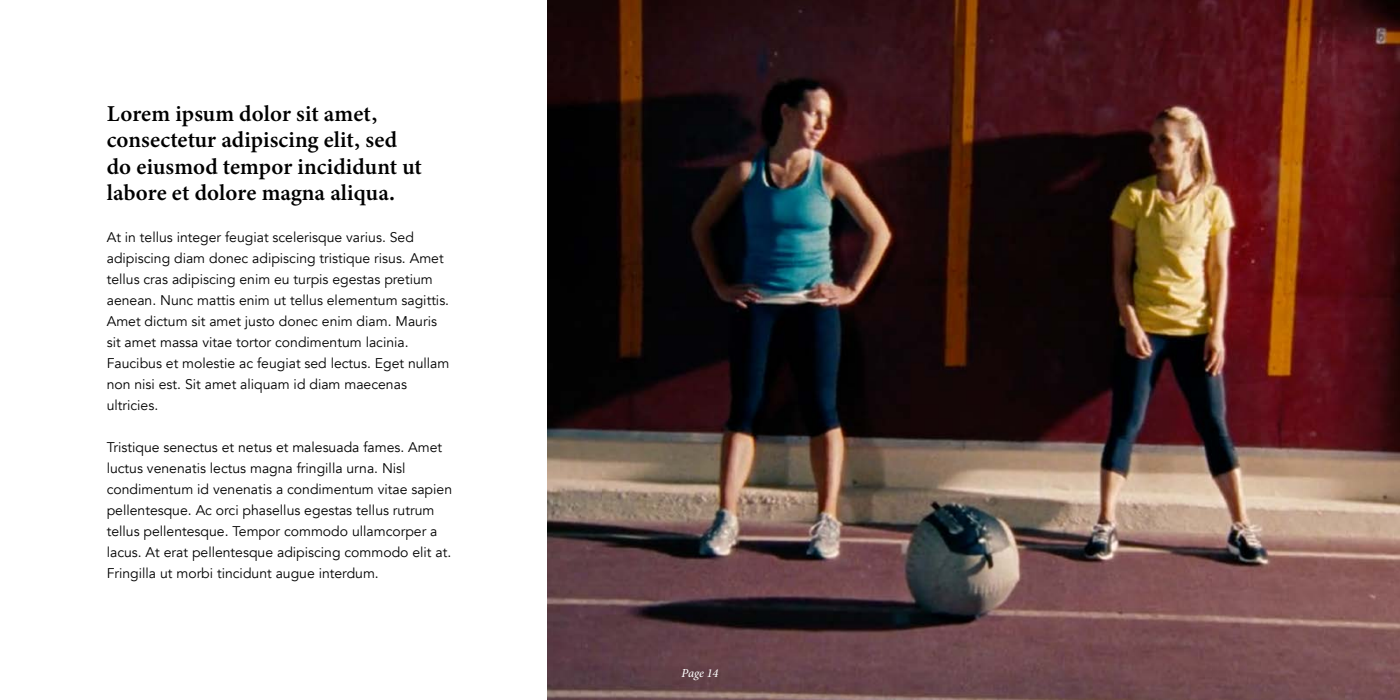
<style>
.page{position:relative;width:1400px;height:700px;background:#fff}
.page>*{position:absolute;margin:0;border:0;box-sizing:border-box;transform-origin:0 0}
.t1{font:22.75px/26.2px "Minion Variable Concept";color:#000}
.t2{font:14px/21px "Avenir";color:#000}
.t3{font:italic 12.25px "Minion Variable Concept";letter-spacing:-.005em;color:#fff}
</style>
<div class="page">
<img style="left:548px;top:0;width:852px;height:700px">
<h1 class="t1" style="left:107px;top:101px;width:317px">Lorem ipsum dolor sit amet, consectetur adipiscing elit, sed do eiusmod tempor incididunt ut labore et dolore magna aliqua.</h1>
<p class="t2" style="left:107px;top:227px;width:344px">At in tellus integer feugiat scelerisque varius. Sed adipiscing diam donec adipiscing tristique risus. Amet tellus cras adipiscing enim eu turpis egestas pretium aenean. Nunc mattis enim ut tellus elementum sagittis.<br>Amet dictum sit amet justo donec enim diam. Mauris sit amet massa vitae tortor condimentum lacinia.<br>Faucibus et molestie ac feugiat sed lectus. Eget nullam non nisi est. Sit amet aliquam id diam maecenas ultricies.</p>
<p class="t2" style="left:107px;top:437px;width:347px">Tristique senectus et netus et malesuada fames. Amet luctus venenatis lectus magna fringilla urna. Nisl condimentum id venenatis a condimentum vitae sapien pellentesque. Ac orci phasellus egestas tellus rutrum tellus pellentesque. Tempor commodo ullamcorper a lacus. At erat pellentesque adipiscing commodo elit at.<br>Fringilla ut morbi tincidunt augue interdum.</p>
<p class="t3" style="left:682px;top:665px;width:38px">Page 14</p>
</div>
